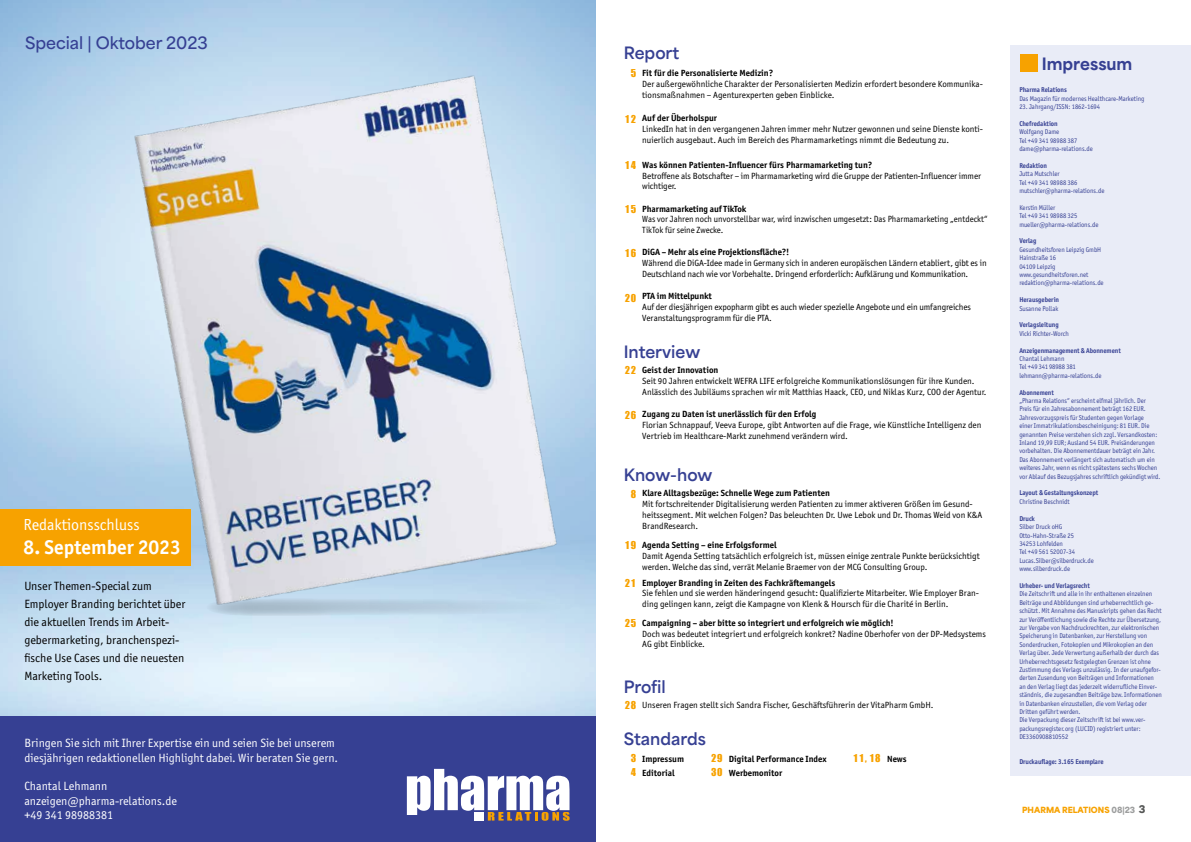
<style>
.page{position:relative;width:1191px;height:842px;background:#fff}
.page>*{position:absolute;margin:0;border:0;box-sizing:border-box;transform-origin:0 0}
.t1{font:700 20px "Officina Sans ITC Pro";color:#fff}
.t2{font:700 16px "Area Normal";color:#364093}
.t3{font:600 16px "Area Normal";color:#364093}
.t4{font:16px "Officina Sans ITC Pro";color:#fff}
.t5{font:800 16px "Area Normal";letter-spacing:-.005em;color:#364093}
.t6{font:12px/14.4px "Officina Sans ITC Pro";color:#fff}
.t7{font:12px/18px "Officina Sans ITC Pro";color:#000}
.t8{font:10px/14px "Impact";letter-spacing:.05em;color:#f7a200}
.t9{font:9px/10.8px "Officina Sans ITC Pro";color:#000}
.t10{font:700 9px/14px "Officina Sans ITC Pro";color:#000}
.t11{font:9px/10.8px "Officina Sans ITC Pro";color:#000;scale:.96 1}
.t12{font:900 8px "Area Normal";color:#f7a200}
.t13{font:7px/8.4px "Officina Sans ITC Pro";letter-spacing:-.005em;color:#364093;scale:.94 1}
.t14{font:700 7px "Officina Sans ITC Pro";letter-spacing:-.005em;color:#364093;scale:.94 1}
.s1{font-family:"Impact";font-size:10px;color:#f7a200}
.s2{font-weight:700}
.s3{font-family:"Officina Sans ITC Pro";font-weight:700;font-size:9px;color:#000}
.s4{color:#9d9e9e}
.s5{font-size:10px;color:#555756}
</style>
<div class="page">
<div style="left:1011px;top:45px;width:180px;height:731px;background:#e9ecf7"></div>
<div style="left:1019px;top:54px;width:18px;height:18px;background:#f7a200"></div>
<svg style="left:0;top:0;width:72px;height:716px;background:#b5d3eb"></svg>
<img style="left:72px;top:0;width:524px;height:734px">
<div style="left:0;top:716px;width:595px;height:126px;background:#364093"></div>
<svg style="left:407px;top:769px;width:162px;height:51px"></svg>
<div style="left:474px;top:812px;width:10px;height:8px;background:#fff"></div>
<div style="left:0;top:509px;width:190px;height:57px;background:#f7a200"></div>
<h2 class="t3" style="left:25px;top:29px;width:184px">Special | Oktober 2023</h2>
<h2 class="t4" style="left:24px;top:516px;width:118px">Redaktionsschluss</h2>
<h1 class="t1" style="left:24px;top:535px;width:159px">8. September 2023</h1>
<h3 class="t7" style="left:24px;top:577px;width:163px">Unser Themen-Special zum<br>Employer Branding berichtet über die aktuellen Trends im Arbeit&shy;gebermarketing, branchenspezi&shy;fische Use Cases und die neuesten<br>Marketing Tools.</h3>
<h3 class="t6" style="left:24px;top:736px;width:315px">Bringen Sie sich mit Ihrer Expertise ein und seien Sie bei unserem diesjährigen redaktionellen Highlight dabei. Wir beraten Sie gern.</h3>
<h3 class="t6" style="left:24px;top:779px;width:154px">Chantal Lehmann anzeigen@pharma-relations.de +49 341 98988381</h3>
<h2 class="t2" style="left:624px;top:38px;width:57px">Report</h2>
<p class="t9" style="left:642px;top:67px;width:342px;text-indent:-12px"><span class="s1">5</span> <span class="s2">Fit für die Personalisierte Medizin?<br></span>Der außergewöhnliche Charakter der Personalisierten Medizin erfordert besondere Kommunika&shy;tionsmaßnahmen – Agenturexperten geben Einblicke.</p>
<p class="t8" style="left:625px;top:111px;width:13px">12</p>
<p class="t8" style="left:625px;top:158px;width:13px">14</p>
<p class="t8" style="left:625px;top:202px;width:13px">15</p>
<p class="t8" style="left:625px;top:246px;width:13px">16</p>
<p class="t8" style="left:625px;top:291px;width:13px">20</p>
<p class="t10" style="left:642px;top:111px;width:76px">Auf der Überholspur</p>
<p class="t9" style="left:642px;top:124px;width:342px">LinkedIn hat in den vergangenen Jahren immer mehr Nutzer gewonnen und seine Dienste konti&shy;nuierlich ausgebaut. Auch im Bereich des Pharmamarketings nimmt die Bedeutung zu.</p>
<p class="t10" style="left:642px;top:158px;width:232px">Was können Patienten-Influencer fürs Pharmamarketing tun?</p>
<p class="t9" style="left:642px;top:170px;width:340px">Betroffene als Botschafter – im Pharmamarketing wird die Gruppe der Patienten-Influencer immer wichtiger.</p>
<p class="t10" style="left:642px;top:201px;width:106px">Pharmamarketing auf TikTok</p>
<p class="t11" style="left:642px;top:214px;width:361px">Was vor Jahren noch unvorstellbar war, wird inzwischen umgesetzt: Das Pharmamarketing „entdeckt“<br>TikTok für seine Zwecke.</p>
<p class="t10" style="left:642px;top:245px;width:149px">DiGA – Mehr als eine Projektionsfläche?!</p>
<p class="t9" style="left:642px;top:258px;width:346px">Während die DiGA-Idee made in Germany sich in anderen europäischen Ländern etabliert, gibt es in<br>Deutschland nach wie vor Vorbehalte. Dringend erforderlich: Aufklärung und Kommunikation.</p>
<p class="t10" style="left:642px;top:289px;width:71px">PTA im Mittelpunkt</p>
<p class="t9" style="left:642px;top:301px;width:330px">Auf der diesjährigen expopharm gibt es auch wieder spezielle Angebote und ein umfangreiches<br>Veranstaltungsprogramm für die PTA.</p>
<h2 class="t2" style="left:624px;top:337px;width:78px">Interview</h2>
<p class="t10" style="left:642px;top:363px;width:78px">Geist der Innovation</p>
<p class="t9" style="left:642px;top:375px;width:346px">Seit 90 Jahren entwickelt WEFRA LIFE erfolgreiche Kommunikationslösungen für ihre Kunden.<br>Anlässlich des Jubiläums sprachen wir mit Matthias Haack, CEO, und Niklas Kurz, COO der Agentur.</p>
<p class="t8" style="left:625px;top:363px;width:13px">22</p>
<p class="t9" style="left:642px;top:409px;width:341px;text-indent:-17px"><span class="s1">26</span> <span class="s2">Zugang zu Daten ist unerlässlich für den Erfolg<br></span>Florian Schnappauf, Veeva Europe, gibt Antworten auf die Frage, wie Künstliche Intelligenz den<br>Vertrieb im Healthcare-Markt zunehmend verändern wird.</p>
<h2 class="t2" style="left:624px;top:461px;width:90px">Know-how</h2>
<p class="t9" style="left:642px;top:488px;width:341px;text-indent:-12px"><span class="s1">8</span> <span class="s2">Klare Alltagsbezüge: Schnelle Wege zum Patienten<br></span>Mit fortschreitender Digitalisierung werden Patienten zu immer aktiveren Größen im Gesund&shy;heitssegment. Mit welchen Folgen? Das beleuchten Dr. Uwe Lebok und Dr. Thomas Weid von K&amp;A BrandResearch.</p>
<p class="t9" style="left:642px;top:540px;width:339px;text-indent:-17px"><span class="s1">19</span> <span class="s2">Agenda Setting – eine Erfolgsformel<br></span>Damit Agenda Setting tatsächlich erfolgreich ist, müssen einige zentrale Punkte berücksichtigt werden. Welche das sind, verrät Melanie Braemer von der MCG Consulting Group.</p>
<p class="t9" style="left:642px;top:577px;width:338px;text-indent:-17px"><span class="s1">21</span> <span class="s2">Employer Branding in Zeiten des Fachkräftemangels<br></span>Sie fehlen und sie werden händeringend gesucht: Qualifizierte Mitarbeiter. Wie Employer Bran&shy;ding gelingen kann, zeigt die Kampagne von Klenk &amp; Hoursch für die Charité in Berlin.</p>
<p class="t9" style="left:642px;top:617px;width:345px;text-indent:-17px"><span class="s1">25</span> <span class="s2">Campaigning – aber bitte so integriert und erfolgreich wie möglich!<br></span>Doch was bedeutet integriert und erfolgreich konkret? Nadine Oberhofer von der DP-Medsystems<br>AG gibt Einblicke.</p>
<h2 class="t2" style="left:624px;top:672px;width:44px">Profil</h2>
<p class="t9" style="left:642px;top:699px;width:292px">Unseren Fragen stellt sich Sandra Fischer, Geschäftsführerin der VitaPharm GmbH.</p>
<p class="t8" style="left:625px;top:698px;width:13px">28</p>
<h2 class="t2" style="left:624px;top:724px;width:84px">Standards</h2>
<p class="t10" style="left:642px;top:752px;width:43px">Impressum<br>Editorial</p>
<p class="t8" style="left:711px;top:751px;width:13px">29<br>30</p>
<p class="t10" style="left:729px;top:752px;width:99px">Digital Performance Index<br>Werbemonitor</p>
<p class="t8" style="left:853px;top:751px;width:55px">11, 18 <span class="s3">News</span></p>
<p class="t8" style="left:631px;top:751px;width:7px">3</p>
<p class="t8" style="left:631px;top:765px;width:7px">4</p>
<h2 class="t5" style="left:1042px;top:49px;width:92px">Impressum</h2>
<p class="t14" style="left:1019px;top:86px;width:52px">Pharma Relations</p>
<p class="t13" style="left:1019px;top:94px;width:134px">Das Magazin für modernes Healthcare-Marketing</p>
<p class="t13" style="left:1019px;top:102px;width:87px">23. Jahrgang/ISSN: 1862-1694</p>
<p class="t14" style="left:1019px;top:119px;width:42px">Chefredaktion</p>
<p class="t13" style="left:1019px;top:128px;width:80px">Wolfgang Dame<br>Tel +49 341 98988 387 dame@pharma-relations.de</p>
<p class="t14" style="left:1019px;top:161px;width:31px">Redaktion</p>
<p class="t13" style="left:1019px;top:170px;width:92px">Jutta Mutschler<br>Tel +49 341 98988 386 mutschler@pharma-relations.de</p>
<p class="t13" style="left:1019px;top:203px;width:86px">Kerstin Müller<br>Tel +49 341 98988 325 mueller@pharma-relations.de</p>
<p class="t14" style="left:1019px;top:237px;width:20px">Verlag</p>
<p class="t13" style="left:1019px;top:245px;width:91px">Gesundheitsforen Leipzig GmbH<br>Hainstraße 16<br>04109 Leipzig www.gesundheitsforen.net redaktion@pharma-relations.de</p>
<p class="t14" style="left:1019px;top:296px;width:44px">Herausgeberin</p>
<p class="t13" style="left:1019px;top:304px;width:43px">Susanne Pollak</p>
<p class="t14" style="left:1019px;top:321px;width:43px">Verlagsleitung</p>
<p class="t13" style="left:1019px;top:329px;width:54px">Vicki Richter-Worch</p>
<p class="t14" style="left:1019px;top:346px;width:109px">Anzeigenmanagement &amp; Abonnement</p>
<p class="t13" style="left:1019px;top:354px;width:89px">Chantal Lehmann<br>Tel +49 341 98988 381 lehmann@pharma-relations.de</p>
<p class="t14" style="left:1019px;top:388px;width:38px">Abonnement</p>
<p class="t13" style="left:1019px;top:396px;width:151px">„Pharma Relations“ erscheint elfmal jährlich. Der<br>Preis für ein Jahresabonnement beträgt 162 EUR.<br>Jahresvorzugspreis für Studenten gegen Vorlage<br>einer Immatrikulationsbescheinigung: 81 EUR. Die genannten Preise verstehen sich zzgl. Versandkosten:<br>Inland 19,99 EUR; Ausland 54 EUR. Preisänderungen vorbehalten. Die Abonnementdauer beträgt ein Jahr.<br>Das Abonnement verlängert sich automatisch um ein weiteres Jahr, wenn es nicht spätestens sechs Wochen vor Ablauf des Bezugsjahres schriftlich gekündigt wird.</p>
<p class="t14" style="left:1019px;top:489px;width:85px">Layout &amp; Gestaltungskonzept</p>
<p class="t13" style="left:1019px;top:497px;width:55px">Christine Beschnidt</p>
<p class="t14" style="left:1019px;top:514px;width:18px">Druck</p>
<p class="t13" style="left:1019px;top:522px;width:81px">Silber Druck oHG<br>Otto-Hahn-Straße 25<br>34253 Lohfelden<br>Tel +49 561 52007-34<br>Lucas.Silber@silberdruck.de www.silberdruck.de</p>
<p class="t14" style="left:1019px;top:581px;width:77px">Urheber- und Verlagsrecht</p>
<p class="t13" style="left:1019px;top:590px;width:153px">Die Zeitschrift und alle in ihr enthaltenen einzelnen Beiträge und Abbildungen sind urheberrechtlich ge&shy;schützt. Mit Annahme des Manuskripts gehen das Recht zur Veröffentlichung sowie die Rechte zur Übersetzung, zur Vergabe von Nachdruckrechten, zur elektronischen Speicherung in Datenbanken, zur Herstellung von Sonderdrucken, Fotokopien und Mikrokopien an den Verlag über. Jede Verwertung außerhalb der durch das Urheberrechtsgesetz festgelegten Grenzen ist ohne Zustimmung des Verlags unzulässig. In der unaufgefor&shy;derten Zusendung von Beiträgen und Informationen an den Verlag liegt das jederzeit widerrufliche Einver&shy;ständnis, die zugesandten Beiträge bzw. Informationen in Datenbanken einzustellen, die vom Verlag oder Dritten geführt werden.<br>Die Verpackung dieser Zeitschrift ist bei www.ver&shy;packungsregister.org (LUCID) registriert unter:<br>DE3360908810552</p>
<p class="t14" style="left:1019px;top:758px;width:91px">Druckauflage: 3.165 Exemplare</p>
<p class="t12" style="left:1022px;top:802px;width:125px">PHARMA RELATIONS <span class="s4">08|23</span> <span class="s5">3</span></p>
</div>
